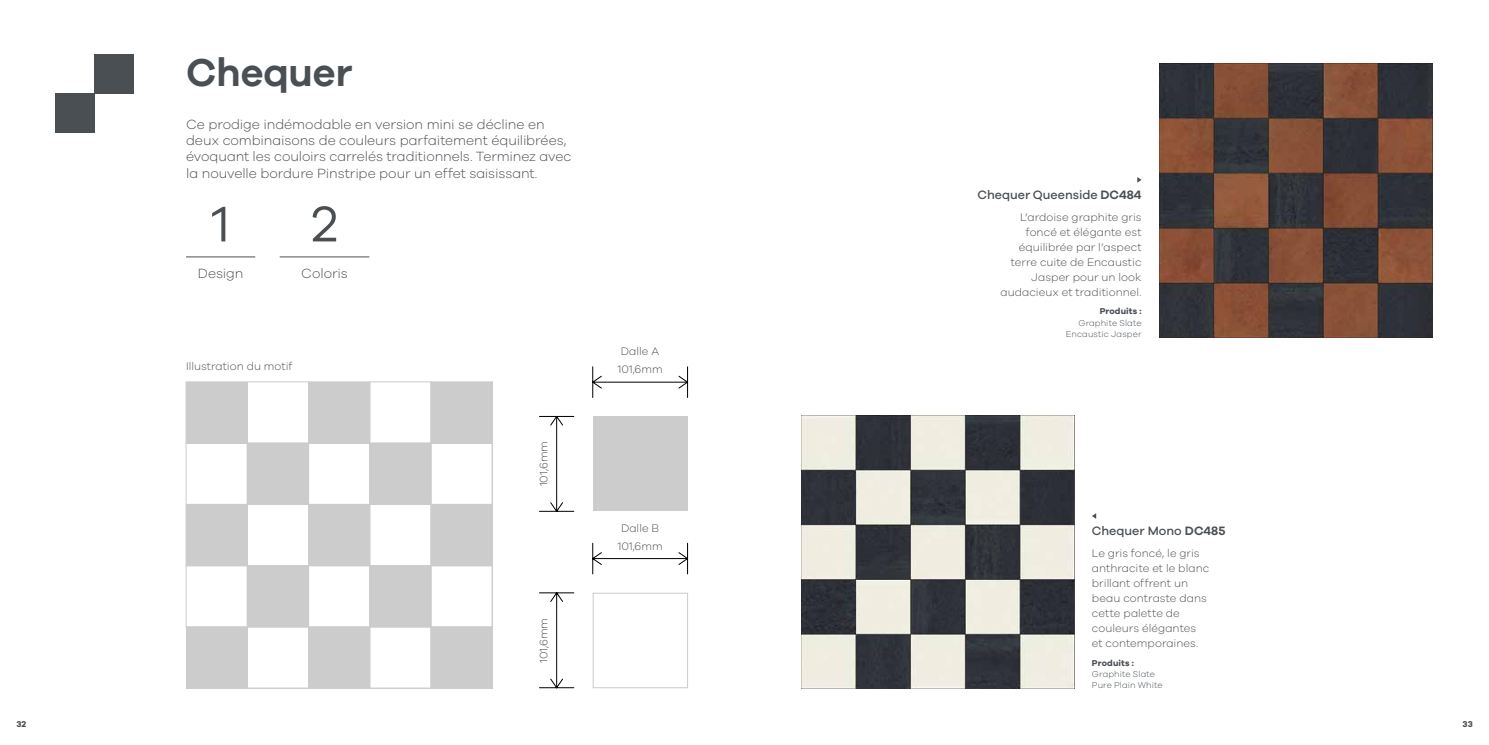
<style>
.page{position:relative;width:1489px;height:745px;background:#fff}
.page>*{position:absolute;margin:0;border:0;box-sizing:border-box;transform-origin:0 0}
.t1{font:51.62px "Galano Grotesque";color:#4a4f54}
.t2{font:600 40px "Galano Grotesque";letter-spacing:-.01em;color:#4a4f54}
.t3{font:300 13.75px/16.2px "Galano Grotesque";letter-spacing:-.005em;color:#4a4f54}
.t4{font:500 12.5px "Galano Grotesque";color:#4a4f54}
.t5{font:300 11.25px/15px "Galano Grotesque";color:#4a4f54}
.t6{font:300 8.75px/11.2px "Galano Grotesque";letter-spacing:.01em;color:#4a4f54}
.t7{font:700 8.75px "Galano Grotesque";letter-spacing:.015em;color:#4a4f54}
.s1{font-weight:600}
</style>
<div class="page">
<svg style="left:539px;top:366px;width:148px;height:145px"></svg>
<svg style="left:539px;top:543px;width:148px;height:144px"></svg>
<div style="left:55px;top:93px;width:39px;height:39px;background:#4a4f54"></div>
<div style="left:94px;top:54px;width:39px;height:39px;background:#4a4f54"></div>
<hr style="left:186px;top:256px;width:69px;height:1px;background:#4a4f54">
<hr style="left:280px;top:256px;width:89px;height:1px;background:#4a4f54">
<svg style="left:1092px;top:513px;width:4px;height:5px"></svg>
<svg style="left:1137px;top:177px;width:4px;height:5px"></svg>
<svg style="left:186px;top:381px;width:307px;height:307px"></svg>
<div style="left:593px;top:416px;width:94px;height:94px;background:#ccc"></div>
<div style="left:593px;top:592px;width:94px;height:95px;border:1px solid #ccc"></div>
<img style="left:1159px;top:64px;width:272px;height:273px">
<img style="left:801px;top:415px;width:273px;height:272px">
<p class="t7" style="left:16px;top:718px;width:11px">32</p>
<h2 class="t2" style="left:186px;top:48px;width:168px">Chequer</h2>
<p class="t3" style="left:186px;top:115px;width:387px">Ce prodige indémodable en version mini se décline en deux combinaisons de couleurs parfaitement équilibrées, évoquant les couloirs carrelés traditionnels. Terminez avec la nouvelle bordure Pinstripe pour un effet saisissant.</p>
<h1 class="t1" style="left:211px;top:193px;width:20px">1</h1>
<p class="t3" style="left:198px;top:265px;width:47px">Design</p>
<h1 class="t1" style="left:311px;top:193px;width:28px">2</h1>
<p class="t3" style="left:301px;top:265px;width:48px">Coloris</p>
<p class="t5" style="left:186px;top:358px;width:108px">Illustration du motif</p>
<p class="t5" style="left:536px;top:486px;width:47px;rotate:-90deg">101,6mm</p>
<p class="t5" style="left:536px;top:663px;width:47px;rotate:-90deg">101,6mm</p>
<p class="t5" style="left:621px;top:343px;width:40px">Dalle A</p>
<p class="t5" style="left:617px;top:361px;width:47px">101,6mm</p>
<p class="t5" style="left:621px;top:520px;width:40px">Dalle B</p>
<p class="t5" style="left:617px;top:538px;width:47px">101,6mm</p>
<p class="t4" style="left:977px;top:187px;width:166px">Chequer Queenside <span class="s1">DC484</span></p>
<p class="t5" style="left:1000px;top:209px;width:143px;text-align:right">L’ardoise graphite gris foncé et élégante est équilibrée par l’aspect terre cuite de Encaustic<br>Jasper pour un look audacieux et traditionnel.</p>
<p class="t7" style="left:1099px;top:306px;width:43px">Produits :</p>
<p class="t6" style="left:1065px;top:317px;width:77px;text-align:right">Graphite Slate<br>Encaustic Jasper</p>
<p class="t4" style="left:1091px;top:523px;width:135px">Chequer Mono <span class="s1">DC485</span></p>
<p class="t5" style="left:1091px;top:545px;width:119px">Le gris foncé, le gris anthracite et le blanc brillant offrent un beau contraste dans cette palette de couleurs élégantes et contemporaines.</p>
<p class="t7" style="left:1091px;top:657px;width:43px">Produits :</p>
<p class="t6" style="left:1091px;top:667px;width:72px">Graphite Slate<br>Pure Plain White</p>
<p class="t7" style="left:1462px;top:718px;width:12px">33</p>
</div>
